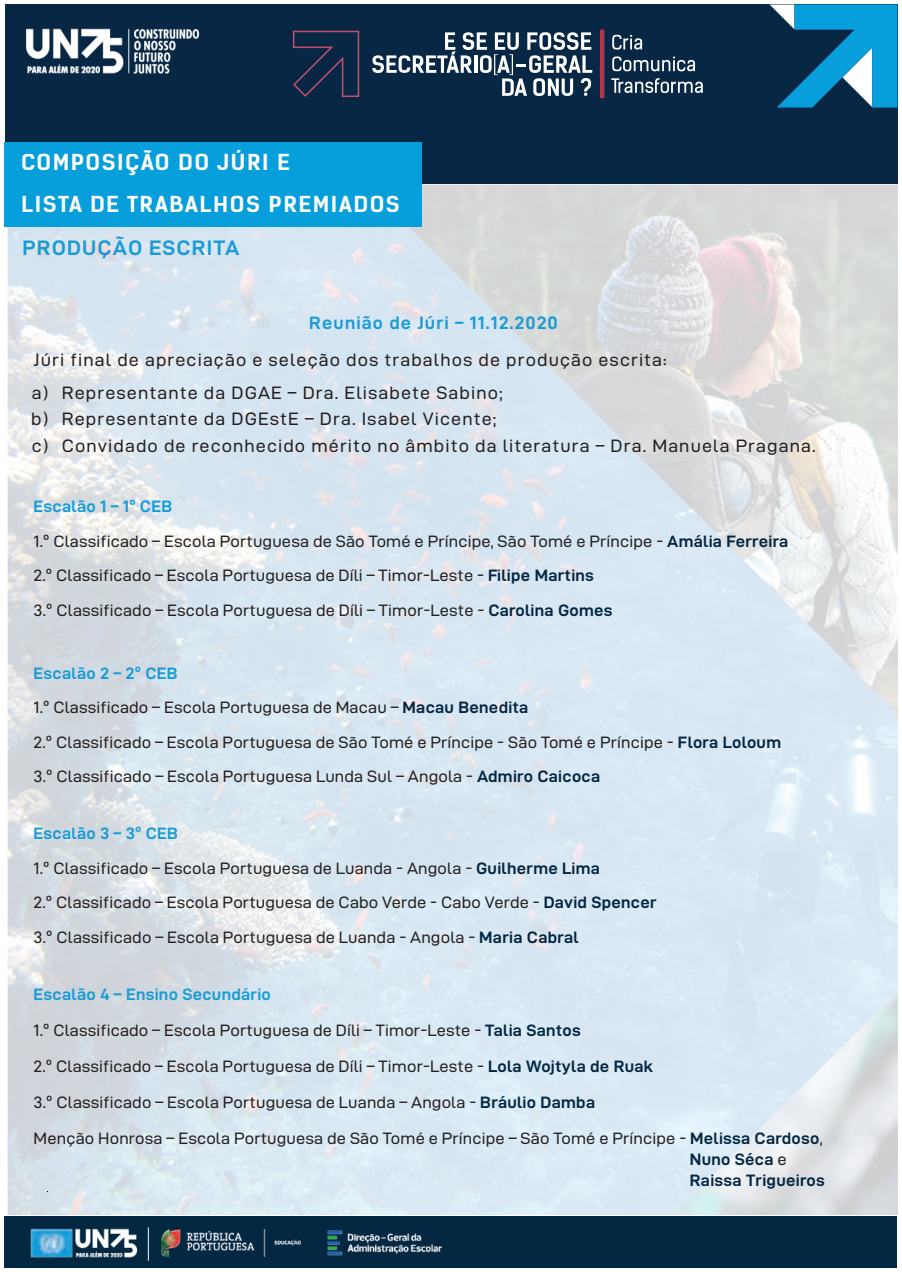
<style>
.page{position:relative;width:902px;height:1272px;background:#fff}
.page>*{position:absolute;margin:0;border:0;box-sizing:border-box;transform-origin:0 0}
.t1{font:700 21px/41.7px "Kelson Sans";letter-spacing:.06em;color:#fff;scale:1.1 1}
.t2{font:21px "D DIN Exp Bold";letter-spacing:.05em;color:#1a9bd8}
.t3{font:18px/33.2px "D DIN Exp";letter-spacing:.06em;color:#231f20}
.t4{font:18px "D DIN Exp Bold";letter-spacing:.06em;color:#1a9bd8}
.t5{font:16.5px/34.5px "D DIN Exp";letter-spacing:.01em;color:#231f20}
.t6{font:16.5px "D DIN Exp Bold";letter-spacing:.02em;color:#169cd8}
.t7{font:16.5px/21.5px "D DIN Exp Bold";letter-spacing:.02em;color:#032742}
.s1{font-family:"D DIN Exp Bold";color:#032742}
.s2{font-family:"D DIN Exp";color:#231f20}
</style>
<div class="page">
<img style="left:7px;top:184px;width:891px;height:1030px">
<div style="left:4px;top:1216px;width:893px;height:51px;background:#042742"></div>
<img style="left:30px;top:1228px;width:108px;height:30px">
<img style="left:327px;top:1230px;width:115px;height:26px">
<img style="left:162px;top:1229px;width:138px;height:27px">
<hr style="left:148px;top:1227px;width:1px;height:34px;background:#fff">
<div style="left:5px;top:4px;width:892px;height:180px;background:#072744"></div>
<svg style="left:769px;top:4px;width:128px;height:104px"></svg>
<img style="left:26px;top:28px;width:174px;height:46px">
<div style="left:5px;top:142px;width:417px;height:85px;background:#069edb"></div>
<svg style="left:292px;top:30px;width:68px;height:67px"></svg>
<hr style="left:600px;top:30px;width:4px;height:68px;background:#b0364f">
<svg style="left:612px;top:34px;width:30px;height:16px"></svg>
<svg style="left:612px;top:56px;width:83px;height:15px"></svg>
<svg style="left:611px;top:78px;width:92px;height:15px"></svg>
<svg style="left:372px;top:32px;width:220px;height:64px"></svg>
<p class="t1" style="left:21px;top:142px;width:346px">COMPOSIÇÃO DO JÚRI E<br>LISTA DE TRABALHOS PREMIADOS</p>
<p class="t2" style="left:23px;top:236px;width:218px">PRODUÇÃO ESCRITA</p>
<p class="t4" style="left:309px;top:313px;width:250px">Reunião de Júri – 11.12.2020</p>
<p class="t3" style="left:32px;top:343px;width:636px">Júri final de apreciação e seleção dos trabalhos de produção escrita: a) Representante da DGAE – Dra. Elisabete Sabino;</p>
<p class="t3" style="left:31px;top:406px;width:786px;line-height:26.4px">b) Representante da DGEstE – Dra. Isabel Vicente;<br>c) Convidado de reconhecido mérito no âmbito da literatura – Dra. Manuela Pragana.</p>
<p class="t6" style="left:34px;top:497px;width:140px">Escalão 1 – 1º CEB</p>
<p class="t5" style="left:34px;top:523px;width:756px">1.º Classificado – Escola Portuguesa de São Tomé e Príncipe, São Tomé e Príncipe - <span class="s1">Amália Ferreira<br></span>2.º Classificado – Escola Portuguesa de Díli – Timor-Leste - <span class="s1">Filipe Martins<br></span>3.º Classificado – Escola Portuguesa de Díli – Timor-Leste - <span class="s1">Carolina Gomes</span></p>
<p class="t6" style="left:34px;top:664px;width:145px">Escalão 2 – 2º CEB</p>
<p class="t5" style="left:34px;top:690px;width:749px">1.º Classificado – Escola Portuguesa de Macau – <span class="s1">Macau Benedita<br></span>2.º Classificado – Escola Portuguesa de São Tomé e Príncipe - São Tomé e Príncipe - <span class="s1">Flora Loloum<br></span>3.º Classificado – Escola Portuguesa Lunda Sul – Angola - <span class="s1">Admiro Caicoca</span></p>
<p class="t6" style="left:34px;top:824px;width:146px">Escalão 3 – 3º CEB</p>
<p class="t5" style="left:34px;top:850px;width:624px">1.º Classificado – Escola Portuguesa de Luanda - Angola - <span class="s1">Guilherme Lima<br></span>2.º Classificado – Escola Portuguesa de Cabo Verde - Cabo Verde - <span class="s1">David Spencer<br></span>3.º Classificado – Escola Portuguesa de Luanda - Angola - <span class="s1">Maria Cabral</span></p>
<p class="t6" style="left:34px;top:985px;width:239px">Escalão 4 – Ensino Secundário</p>
<p class="t5" style="left:34px;top:1012px;width:791px;line-height:36px">1.º Classificado – Escola Portuguesa de Díli – Timor-Leste - <span class="s1">Talia Santos<br></span>2.º Classificado – Escola Portuguesa de Díli – Timor-Leste - <span class="s1">Lola Wojtyla de Ruak<br></span>3.º Classificado – Escola Portuguesa de Luanda – Angola - <span class="s1">Bráulio Damba<br></span>Menção Honrosa – Escola Portuguesa de São Tomé e Príncipe – São Tomé e Príncipe - <span class="s1">Melissa Cardoso</span>,</p>
<p class="t7" style="left:690px;top:1148px;width:136px">Nuno Séca <span class="s2">e<br></span>Raissa Trigueiros</p>
</div>
